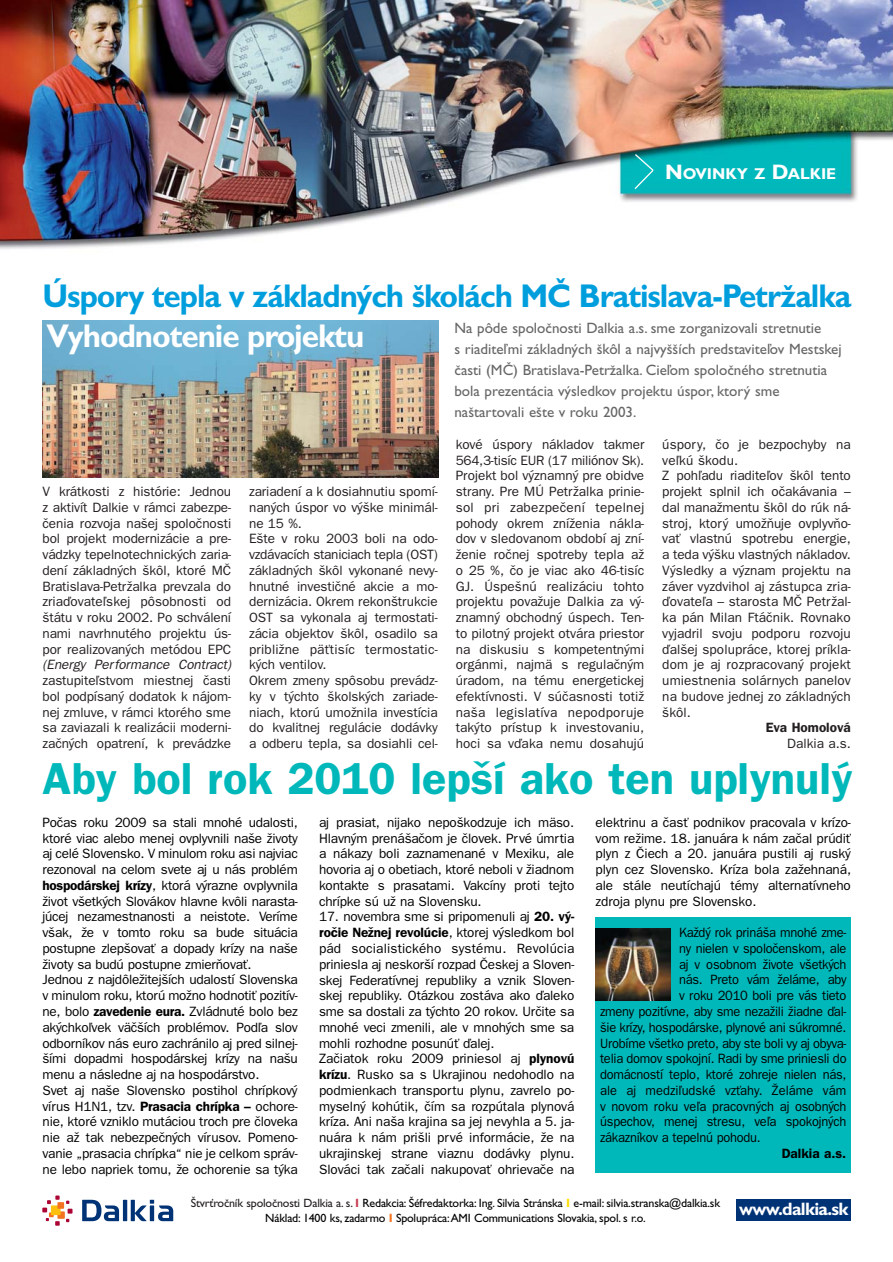
<style>
.page{position:relative;width:893px;height:1262px;background:#fff}
.page>*{position:absolute;margin:0;border:0;box-sizing:border-box;transform-origin:0 0}
.t1{font:600 45px "Franklin Gothic CE";color:#00b8ba}
.t2{font:700 33px "Gill Sans CE";letter-spacing:-.035em;color:#009edd;scale:.95 1}
.t3{font:700 33px "Gill Sans CE";letter-spacing:-.035em;color:#fff;scale:.95 1}
.t4{font:700 18px "Gill Sans CE";letter-spacing:-.04em;color:#fff}
.t5{font:700 15.75px "Gill Sans CE";color:#fff}
.t6{font:15px/21px "Gill Sans CE";color:#666}
.t7{font:13.5px/15.8px "Franklin Gothic CE";letter-spacing:-.015em;color:#000}
.t8{font:13.5px/15.8px "Franklin Gothic CE";letter-spacing:-.005em;color:#231f20;text-align:justify}
.t9{font:13.5px "Franklin Gothic CE";letter-spacing:-.015em;color:#000;scale:.95 1}
.t10{font:italic 13.5px "Franklin Gothic CE";letter-spacing:-.005em;color:#231f20}
.t11{font:600 13.5px "Franklin Gothic CE";color:#231f20}
.t12{font:600 13.5px "Franklin Gothic CE";color:#000}
.t13{font:12px/14.4px "Gill Sans CE";letter-spacing:-.015em;color:#000;text-align:center}
.s1{font-size:21px}
.s2{font-weight:600}
.s3{color:#231f20}
.s4{font-weight:700;color:#c94053}
.s5{font-weight:700;color:#fd0}
.s6{font-weight:700;color:#f37321}
</style>
<div class="page">
<svg style="left:42px;top:1195px;width:18px;height:30px"></svg>
<svg style="left:66px;top:1200px;width:6px;height:22px"></svg>
<div style="left:57px;top:1211px;width:8px;height:7px;background:#f37321"></div>
<div style="left:51px;top:1205px;width:10px;height:10px;background:#fec00e"></div>
<div style="left:57px;top:1202px;width:7px;height:6px;background:#f37321"></div>
<svg style="left:82px;top:1199px;width:91px;height:22px"></svg>
<div style="left:736px;top:1198px;width:114px;height:22px;background:#003376"></div>
<img style="left:0;top:0;width:892px;height:249px">
<img style="left:43px;top:321px;width:395px;height:157px">
<svg style="left:633px;top:153px;width:22px;height:37px"></svg>
<div style="left:595px;top:917px;width:255px;height:255px;background:#00b8ba"></div>
<img style="left:595px;top:928px;width:75px;height:72px">
<p class="t5" style="left:665px;top:168px;width:173px"><span class="s1">N</span>OVINKY Z <span class="s1">D</span>ALKIE</p>
<h2 class="t2" style="left:43px;top:284px;width:852px">Úspory tepla v základn˘ch ‰kolách Mâ Bratislava-PetrÏalka</h2>
<h2 class="t3" style="left:46px;top:323px;width:336px">Vyhodnotenie projektu</h2>
<p class="t6" style="left:454px;top:319px;width:389px">Na pôde spoloãnosti Dalkia a.s. sme zorganizovali stretnutie<br>s riaditeºmi základn˘ch ‰kôl a najvy‰‰ích predstaviteºov Mestskej ãasti (Mâ) Bratislava-PetrÏalka. Cieºom spoloãného stretnutia bola prezentácia v˘sledkov projektu úspor, ktor˘ sme na‰tartovali e‰te v roku 2003.</p>
<p class="t8" style="left:43px;top:485px;width:190px">V krátkosti z histórie: Jednou z aktivít Dalkie v rámci zabezpe&shy;ãenia rozvoja na‰ej spoloãnosti bol projekt modernizácie a pre&shy;vádzky tepelnotechnick˘ch zaria&shy;dení základn˘ch ‰kôl, ktoré Mâ Bratislava-PetrÏalka prevzala do zriaìovateºskej pôsobnosti od ‰tátu v roku 2002. Po schválení nami navrhnutého projektu ús&shy;por realizovan˘ch metódou EPC</p>
<p class="t10" style="left:43px;top:659px;width:190px">(Energy Performance Contract)</p>
<p class="t8" style="left:43px;top:674px;width:190px">zastupiteºstvom miestnej ãasti bol podpísan˘ dodatok k nájom&shy;nej zmluve, v rámci ktorého sme sa zaviazali k realizácii moderni&shy;zaãn˘ch opatrení, k prevádzke</p>
<p class="t8" style="left:249px;top:485px;width:190px;text-align:left">zariadení a k dosiahnutiu spomí&shy;nan˘ch úspor vo v˘‰ke minimál&shy;ne 15 %.<br>E‰te v roku 2003 boli na odo&shy;vzdávacích staniciach tepla (OST) základn˘ch ‰kôl vykonané nevy&shy;hnutné investiãné akcie a mo&shy;dernizácia. Okrem rekon‰trukcie<br>OST sa vykonala aj termostati&shy;zácia objektov ‰kôl, osadilo sa pribliÏne päÈtisíc termostatic&shy;k˘ch ventilov.<br>Okrem zmeny spôsobu prevádz&shy;ky v t˘chto ‰kolsk˘ch zariade&shy;niach, ktorú umoÏnila investícia do kvalitnej regulácie dodávky a odberu tepla, sa dosiahli cel-</p>
<p class="t8" style="left:455px;top:437px;width:190px">kové úspory nákladov takmer 564,3-tisíc EUR (17 miliónov Sk).<br>Projekt bol v˘znamn˘ pre obidve strany. Pre MÚ PetrÏalka prinie&shy;sol pri zabezpeãení tepelnej pohody okrem zníÏenia nákla&shy;dov v sledovanom období aj zní-Ïenie roãnej spotreby tepla aÏ o 25 %, ão je viac ako 46-tisíc GJ. Úspe‰nú realizáciu tohto projektu povaÏuje Dalkia za v˘- znamn˘ obchodn˘ úspech. Ten&shy;to pilotn˘ projekt otvára priestor na diskusiu s kompetentn˘mi orgánmi, najmä s regulaãn˘m úradom, na tému energetickej efektívnosti. V súãasnosti totiÏ na‰a legislatíva nepodporuje tak˘to prístup k investovaniu, hoci sa vìaka nemu dosahujú</p>
<p class="t8" style="left:662px;top:437px;width:190px;text-align:left">úspory, ão je bezpochyby na veºkú ‰kodu.<br>Z pohºadu riaditeºov ‰kôl tento projekt splnil ich oãakávania – dal manaÏmentu ‰kôl do rúk ná&shy;stroj, ktor˘ umoÏÀuje ovplyvÀo&shy;vaÈ vlastnú spotrebu energie, a teda v˘‰ku vlastn˘ch nákladov.<br>V˘sledky a v˘znam projektu na záver vyzdvihol aj zástupca zria&shy;ìovateºa – starosta Mâ PetrÏal&shy;ka pán Milan Ftáãnik. Rovnako vyjadril svoju podporu rozvoju ìal‰ej spolupráce, ktorej príkla&shy;dom je aj rozpracovan˘ projekt umiestnenia solárnych panelov na budove jednej zo základn˘ch ‰kôl.</p>
<p class="t11" style="left:765px;top:722px;width:87px">Eva Homolová</p>
<p class="t8" style="left:787px;top:737px;width:65px">Dalkia a.s.</p>
<h1 class="t1" style="left:43px;top:761px;width:811px">Aby bol rok 2010 lep‰í ako ten uplynul˘</h1>
<p class="t7" style="left:43px;top:815px;width:257px">Poãas roku 2009 sa stali mnohé udalosti, ktoré viac alebo menej ovplyvnili na‰e Ïivoty aj celé Slovensko. V minulom roku asi najviac rezonoval na celom svete aj u nás problém <span class="s2">hospodárskej krízy</span>, ktorá v˘razne ovplyvnila Ïivot v‰etk˘ch Slovákov hlavne kvôli narasta&shy;júcej nezamestnanosti a neistote. Veríme v‰ak, Ïe v tomto roku sa bude situácia postupne zlep‰ovaÈ a dopady krízy na na‰e Ïivoty sa budú postupne zmierÀovaÈ.<br>Jednou z najdôleÏitej‰ích udalostí Slovenska v minulom roku, ktorú moÏno hodnotiÈ pozitív&shy;ne, bolo <span class="s2">zavedenie eura.</span> Zvládnuté bolo bez ak˘chkoºvek väã‰ích problémov. Podºa slov odborníkov nás euro zachránilo aj pred silnej-‰ími dopadmi hospodárskej krízy na na‰u menu a následne aj na hospodárstvo.<br>Svet aj na‰e Slovensko postihol chrípkov˘ vírus H1N1, tzv. <span class="s2">Prasacia chrípka –</span> ochore&shy;nie, ktoré vzniklo mutáciou troch pre ãloveka nie aÏ tak nebezpeãn˘ch vírusov. Pomeno&shy;vanie „prasacia chrípka“ nie je celkom správ&shy;ne lebo napriek tomu, Ïe ochorenie sa t˘ka</p>
<p class="t7" style="left:319px;top:815px;width:257px;text-align:justify">aj prasiat, nijako nepo‰kodzuje ich mäso.<br>Hlavn˘m prená‰aãom je ãlovek. Prvé úmrtia a nákazy boli zaznamenané v Mexiku, ale hovoria aj o obetiach, ktoré neboli v Ïiadnom kontakte s prasatami. Vakcíny proti tejto chrípke sú uÏ na Slovensku.</p>
<p class="t7" style="left:319px;top:910px;width:257px">17. novembra sme si pripomenuli aj <span class="s2">20. v˘- roãie NeÏnej revolúcie</span>, ktorej v˘sledkom bol pád socialistického systému. Revolúcia priniesla aj neskor‰í rozpad âeskej a Sloven&shy;skej Federatívnej republiky a vznik Sloven&shy;skej republiky. Otázkou zostáva ako ìaleko sme sa dostali za t˘chto 20 rokov. Urãite sa mnohé veci zmenili, ale v mnoh˘ch sme sa mohli rozhodne posunúÈ ìalej.<br>Zaãiatok roku 2009 priniesol aj <span class="s2">plynovú krízu</span>. Rusko sa s Ukrajinou nedohodlo na podmienkach transportu plynu, zavrelo po&shy;myseln˘ kohútik, ãím sa rozpútala plynová kríza. Ani na‰a krajina sa jej nevyhla a 5. ja&shy;nuára k nám pri‰li prvé informácie, Ïe na ukrajinskej strane viaznu dodávky plynu.<br>Slováci tak zaãali nakupovaÈ ohrievaãe na</p>
<p class="t7" style="left:595px;top:815px;width:257px;text-align:justify">elektrinu a ãasÈ podnikov pracovala v krízo&shy;vom reÏime. 18. januára k nám zaãal prúdiÈ plyn z âiech a 20. januára pustili aj rusk˘ plyn cez Slovensko. Kríza bola zaÏehnaná, ale stále neutíchajú témy alternatívneho zdroja plynu pre Slovensko.</p>
<p class="t9" style="left:679px;top:927px;width:178px">KaÏd˘ rok priná‰a mnohé zme-</p>
<p class="t9" style="left:679px;top:943px;width:178px">ny nielen v spoloãenskom, ale</p>
<p class="t9" style="left:679px;top:959px;width:178px">aj v osobnom Ïivote v‰etk˘ch</p>
<p class="t9" style="left:679px;top:974px;width:178px">nás. Preto vám Ïeláme, aby</p>
<p class="t9" style="left:679px;top:990px;width:178px">v roku 2010 boli pre vás tieto</p>
<p class="t9" style="left:600px;top:1006px;width:261px">zmeny pozitívne, aby sme nezaÏili Ïiadne ìal-</p>
<p class="t9" style="left:600px;top:1022px;width:261px">‰ie krízy, hospodárske, plynové ani súkromné.</p>
<p class="t9" style="left:600px;top:1037px;width:261px">Urobíme v‰etko preto, aby ste boli vy aj obyva-</p>
<p class="t9" style="left:600px;top:1053px;width:261px">telia domov spokojní. Radi by sme priniesli do</p>
<p class="t9" style="left:600px;top:1069px;width:261px">domácností teplo, ktoré zohreje nielen nás,</p>
<p class="t9" style="left:600px;top:1085px;width:261px">ale aj medziºudské vzÈahy. Îeláme vám</p>
<p class="t9" style="left:600px;top:1100px;width:261px">v novom roku veºa pracovn˘ch aj osobn˘ch</p>
<p class="t9" style="left:600px;top:1116px;width:261px">úspechov, menej stresu, veºa spokojn˘ch</p>
<p class="t9" style="left:600px;top:1132px;width:171px">zákazníkov a tepelnú pohodu.</p>
<p class="t12" style="left:781px;top:1148px;width:66px">Dalkia a.s.</p>
<p class="t13" style="left:191px;top:1197px;width:531px"><span class="s3">·tvrÈroãník spoloãnosti Dalkia a. s.</span> <span class="s4">I</span> Redakcia: ·éfredaktorka: Ing. Silvia Stránska <span class="s5">I</span> e-mail: silvia.stranska@dalkia.sk<br>Náklad: 1400 ks, zadarmo <span class="s6">I</span> Spolupráca:AMI Communications Slovakia, spol. s r.o.</p>
<h3 class="t4" style="left:739px;top:1202px;width:111px">www.dalkia.sk</h3>
</div>
